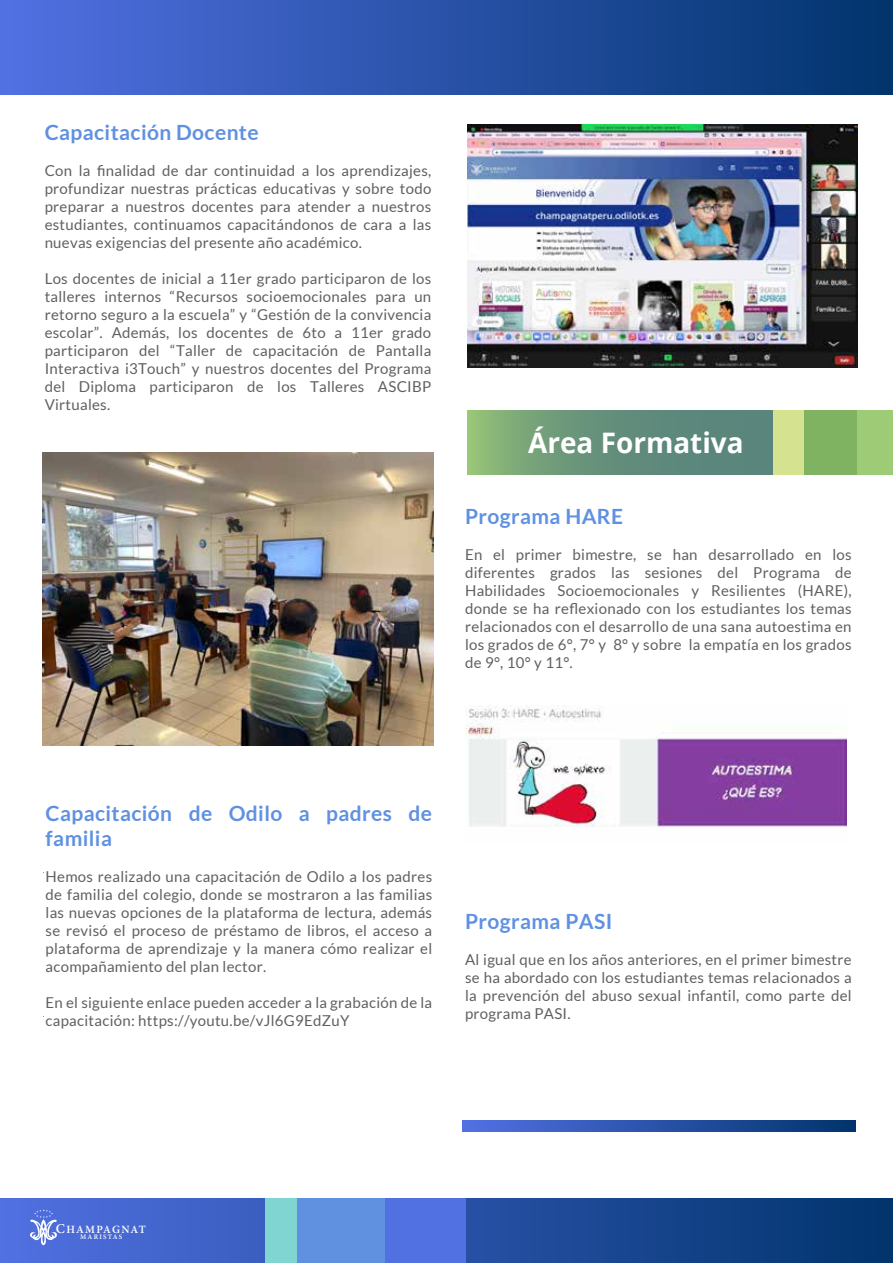
<style>
.page{position:relative;width:893px;height:1263px;background:#fff}
.page>*{position:absolute;margin:0;border:0;box-sizing:border-box;transform-origin:0 0}
.t1{font:700 28.2px "Open Sans";color:#fff}
.t2{font:700 21px/25.2px "Lato";letter-spacing:.02em;color:#6091e1}
.t3{font:15px/18px "Lato";letter-spacing:.02em;color:#606060;text-align:justify}
.t4{font:600 11.1px "Minion Pro";letter-spacing:.09em;color:#fff}
.t5{font:600 6.9px "Minion Pro";letter-spacing:.18em;color:#fff}
.s1{font-size:13.65px}
</style>
<div class="page">
<svg style="left:0;top:1198px;width:893px;height:65px;background:#264fa3"></svg>
<svg style="left:28px;top:1209px;width:30px;height:36px"></svg>
<div style="left:265px;top:1198px;width:32px;height:65px;background:#80d4d2"></div>
<div style="left:297px;top:1198px;width:88px;height:65px;background:#6090e0"></div>
<div style="left:385px;top:1198px;width:80px;height:65px;background:#5170e2"></div>
<svg style="left:463px;top:1121px;width:393px;height:10px;background:#2951a7"></svg>
<svg style="left:468px;top:410px;width:305px;height:65px;background:#69957a"></svg>
<div style="left:773px;top:410px;width:31px;height:65px;background:#d5e390"></div>
<div style="left:804px;top:410px;width:53px;height:65px;background:#80b361"></div>
<div style="left:857px;top:410px;width:36px;height:65px;background:#9ecc76"></div>
<div style="left:0;top:0;width:893px;height:94px;background:linear-gradient(to right,#5270e3,#01346d)"></div>
<img style="left:42px;top:452px;width:392px;height:294px">
<img style="left:468px;top:124px;width:389px;height:243px">
<img style="left:465px;top:705px;width:381px;height:122px">
<h2 class="t2" style="left:45px;top:119px;width:216px">Capacitación Docente</h2>
<p class="t3" style="left:45px;top:161px;width:388px">Con la finalidad de dar continuidad a los aprendizajes, profundizar nuestras prácticas educativas y sobre todo preparar a nuestros docentes para atender a nuestros estudiantes, continuamos capacitándonos de cara a las nuevas exigencias del presente año académico.</p>
<p class="t3" style="left:45px;top:269px;width:388px">Los docentes de inicial a 11er grado participaron de los talleres internos “Recursos socioemocionales para un retorno seguro a la escuela” y “Gestión de la convivencia escolar”. Además, los docentes de 6to a 11er grado participaron del “Taller de capacitación de Pantalla Interactiva i3Touch” y nuestros docentes del Programa del Diploma participaron de los Talleres ASCIBP Virtuales.</p>
<h1 class="t1" style="left:528px;top:423px;width:217px">Área Formativa</h1>
<h2 class="t2" style="left:465px;top:503px;width:160px">Programa HARE</h2>
<p class="t3" style="left:465px;top:545px;width:388px">En el primer bimestre, se han desarrollado en los diferentes grados las sesiones del Programa de Habilidades Socioemocionales y Resilientes (HARE), donde se ha reflexionado con los estudiantes los temas relacionados con el desarrollo de una sana autoestima en los grados de 6°, 7° y 8° y sobre la empatía en los grados de 9°, 10° y 11°.</p>
<h2 class="t2" style="left:46px;top:800px;width:388px">Capacitación de Odilo a padres de familia</h2>
<p class="t3" style="left:46px;top:867px;width:388px">Hemos realizado una capacitación de Odilo a los padres de familia del colegio, donde se mostraron a las familias las nuevas opciones de la plataforma de lectura, además se revisó el proceso de préstamo de libros, el acceso a plataforma de aprendizaje y la manera cómo realizar el acompañamiento del plan lector.</p>
<p class="t3" style="left:46px;top:993px;width:388px">En el siguiente enlace pueden acceder a la grabación de la capacitación: https://youtu.be/vJl6G9EdZuY</p>
<h2 class="t2" style="left:465px;top:908px;width:149px">Programa PASI</h2>
<p class="t3" style="left:465px;top:950px;width:388px">Al igual que en los años anteriores, en el primer bimestre se ha abordado con los estudiantes temas relacionados a la prevención del abuso sexual infantil, como parte del programa PASI.</p>
<p class="t4" style="left:56px;top:1221px;width:92px"><span class="s1">C</span>HAMPAGNAT</p>
<p class="t5" style="left:80px;top:1232px;width:44px">MARISTAS</p>
</div>
